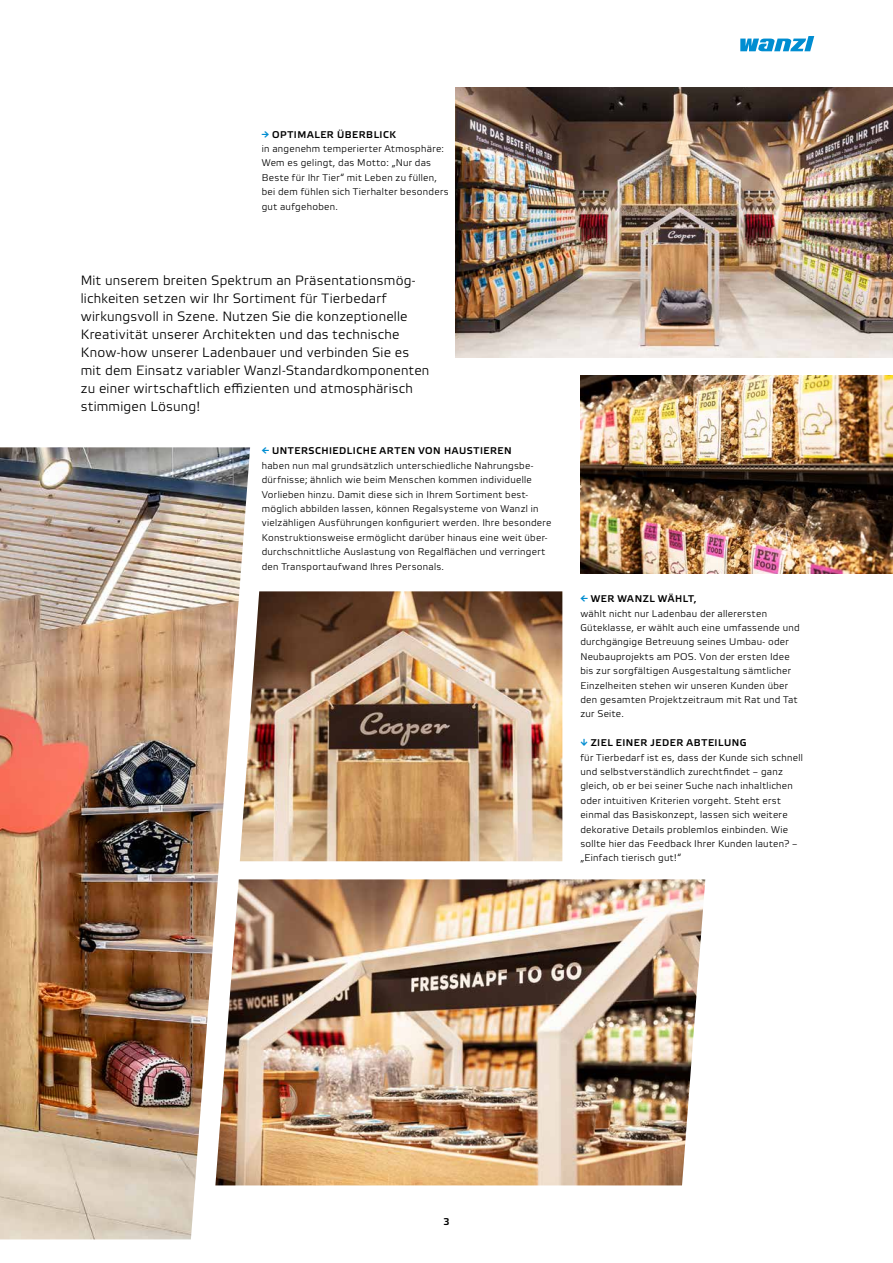
<style>
.page{position:relative;width:893px;height:1263px;background:#fff}
.page>*{position:absolute;margin:0;border:0;box-sizing:border-box;transform-origin:0 0}
.t1{font:300 13.5px/18px "Wanzl Etelka";letter-spacing:.015em;color:#000}
.t2{font:300 9.75px/14.4px "Wanzl Etelka";letter-spacing:.03em;color:#000}
.t3{font:500 9.75px "Wanzl Etelka";color:#000}
.s1{font-weight:500;color:#008dd1}
.s2{font-weight:500}
</style>
<div class="page">
<svg style="left:740px;top:36px;width:74px;height:15px"></svg>
<img style="left:250px;top:879px;width:455px;height:306px">
<img style="left:455px;top:87px;width:438px;height:270px">
<img style="left:580px;top:375px;width:313px;height:198px">
<img style="left:0;top:447px;width:250px;height:792px">
<svg style="left:888px;top:550px;width:5px;height:24px"></svg>
<img style="left:240px;top:591px;width:322px;height:270px">
<p class="t2" style="left:262px;top:127px;width:188px"><span class="s1">→</span> <span class="s2">OPTIMALER ÜBERBLICK<br></span>in angenehm temperierter Atmosphäre:<br>Wem es gelingt, das Motto: „Nur das<br>Beste für Ihr Tier“ mit Leben zu füllen, bei dem fühlen sich Tierhalter besonders gut aufgehoben.</p>
<p class="t1" style="left:81px;top:272px;width:350px">Mit unserem breiten Spektrum an Präsentationsmög&shy;lichkeiten setzen wir Ihr Sortiment für Tierbedarf wirkungsvoll in Szene. Nutzen Sie die konzeptionelle Kreativität unserer Architekten und das technische Know-how unserer Ladenbauer und verbinden Sie es mit dem Einsatz variabler Wanzl-Standardkomponenten zu einer wirtschaftlich effizienten und atmosphärisch stimmigen Lösung!</p>
<p class="t2" style="left:262px;top:444px;width:291px"><span class="s1">←</span> <span class="s2">UNTERSCHIEDLICHE ARTEN VON HAUSTIEREN<br></span>haben nun mal grundsätzlich unterschiedliche Nahrungsbe&shy;dürfnisse; ähnlich wie beim Menschen kommen individuelle Vorlieben hinzu. Damit diese sich in Ihrem Sortiment best&shy;möglich abbilden lassen, können Regalsysteme von Wanzl in vielzähligen Ausführungen konfiguriert werden. Ihre besondere Konstruktionsweise ermöglicht darüber hinaus eine weit über&shy;durchschnittliche Auslastung von Regalflächen und verringert den Transportaufwand Ihres Personals.</p>
<p class="t2" style="left:580px;top:592px;width:221px"><span class="s1">←</span> <span class="s2">WER WANZL WÄHLT,<br></span>wählt nicht nur Ladenbau der allerersten Güteklasse, er wählt auch eine umfassende und durchgängige Betreuung seines Umbau- oder Neubauprojekts am POS. Von der ersten Idee bis zur sorgfältigen Ausgestaltung sämtlicher Einzelheiten stehen wir unseren Kunden über den gesamten Projektzeitraum mit Rat und Tat zur Seite.</p>
<p class="t2" style="left:580px;top:736px;width:224px"><span class="s1">↓</span> <span class="s2">ZIEL EINER JEDER ABTEILUNG<br></span>für Tierbedarf ist es, dass der Kunde sich schnell und selbstverständlich zurechtfindet – ganz gleich, ob er bei seiner Suche nach inhaltlichen oder intuitiven Kriterien vorgeht. Steht erst einmal das Basiskonzept, lassen sich weitere dekorative Details problemlos einbinden. Wie sollte hier das Feedback Ihrer Kunden lauten? – „Einfach tierisch gut!“</p>
<p class="t3" style="left:443px;top:1215px;width:8px">3</p>
</div>
